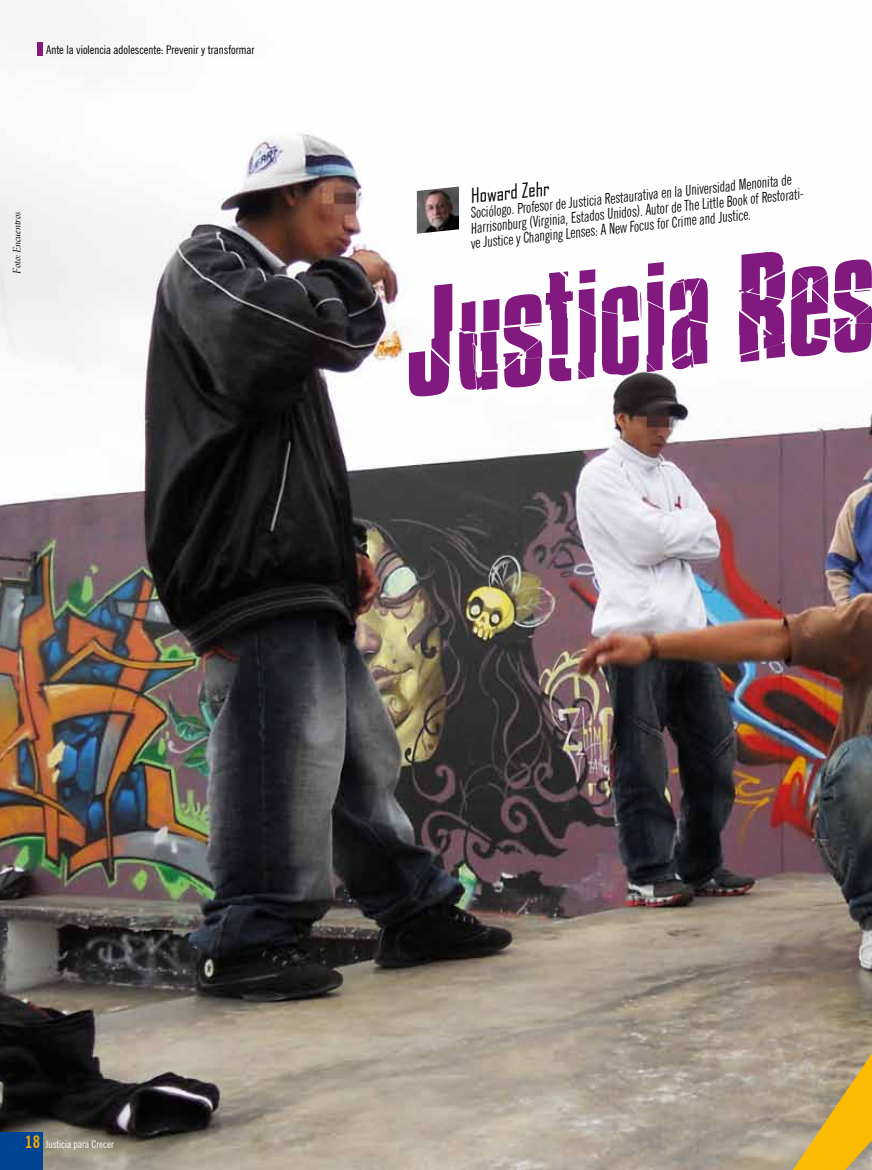
<style>
.page{position:relative;width:872px;height:1170px;background:#fff}
.page>*{position:absolute;margin:0;border:0;box-sizing:border-box;transform-origin:0 0}
.t1{font:133.95px "Bison PR";color:#81197f}
.t2{font:19.5px "Agency FB";color:#000}
.t3{font:extra-condensed 15px/15px "News Gothic BT";color:#000}
.t4{font:condensed 12px "News Gothic BT";color:#000}
.t5{font:12px "Adobe Jenson Pro It Disp";letter-spacing:-.005em;color:#000}
.t6{font:condensed 10.5px "News Gothic BT";color:#fff}
.s1{font-weight:700;font-size:17.25px;color:#f7a800}
</style>
<div class="page">
<img style="left:0;top:42px;width:872px;height:1127px">
<svg style="left:792px;top:1053px;width:80px;height:116px;background:#cdab4e"></svg>
<div style="left:0;top:1131px;width:43px;height:38px;background:#004494"></div>
<div style="left:37px;top:43px;width:6px;height:13px;background:#81197f"></div>
<img style="left:417px;top:186px;width:42px;height:48px">
<p class="t4" style="left:46px;top:42px;width:210px">Ante la violencia adolescente: Prevenir y transformar</p>
<p class="t5" style="left:10px;top:273px;width:63px;rotate:-90deg">Foto: Encuentros</p>
<p class="t3" style="left:467px;top:206px;width:341px;rotate:-6deg">Sociólogo. Profesor de Justicia Restaurativa en la Universidad Menonita de<br>Harrisonburg (Virginia, Estados Unidos). Autor de The Little Book of Restorati&shy;ve Justice y Changing Lenses: A New Focus for Crime and Justice.</p>
<h1 class="t1" style="left:395px;top:281px;width:472px;rotate:-6deg">Justicia Res</h1>
<h2 class="t2" style="left:469px;top:184px;width:80px;rotate:-6deg">Howard Zehr</h2>
<p class="t6" style="left:25px;top:1138px;width:90px"><span class="s1">18</span> Justicia para Crecer</p>
</div>
